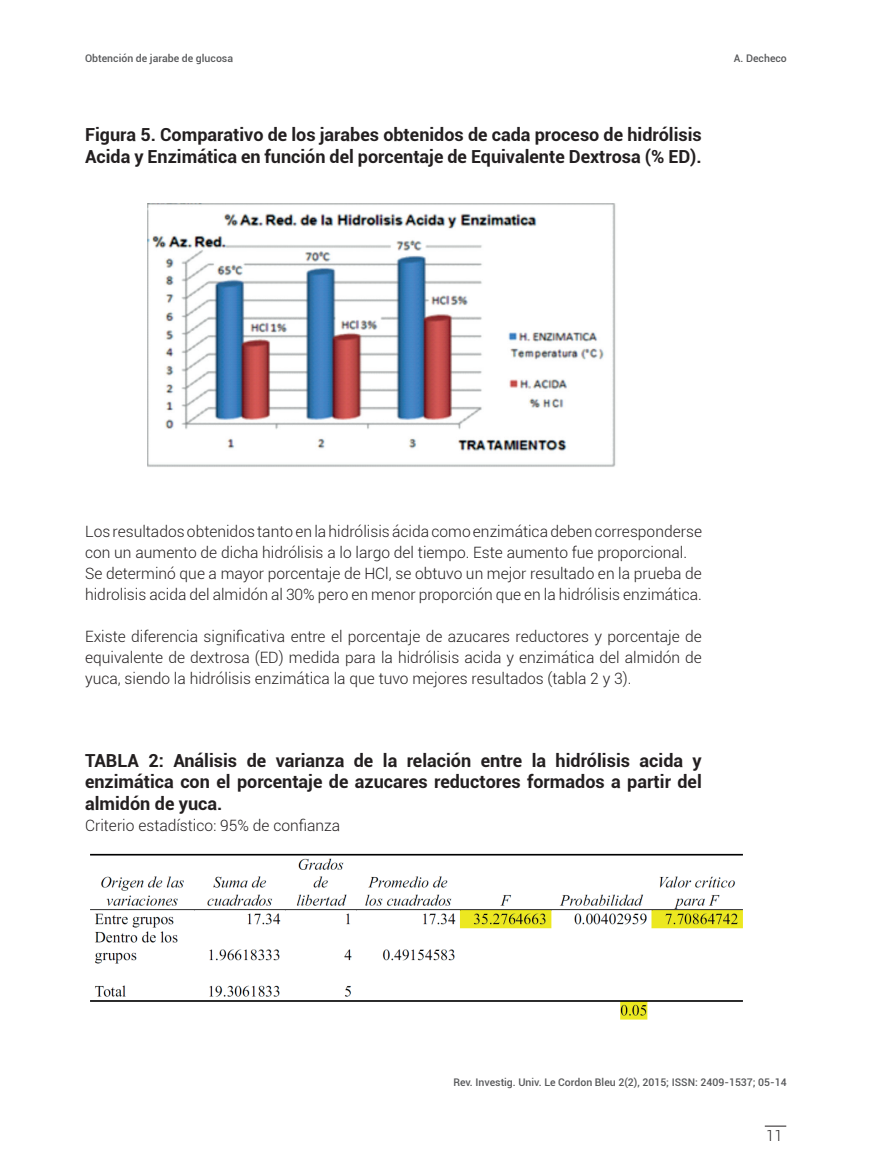
<style>
.page{position:relative;width:872px;height:1170px;background:#fff}
.page>*{position:absolute;margin:0;border:0;box-sizing:border-box;transform-origin:0 0}
.t1{font:700 18px/21.6px "Roboto";color:#231f20}
.t2{font:300 15.6px/21px "Roboto";color:#231f20}
.t3{font:300 15px "Roboto";color:#231f20}
.t4{font:500 10.5px "Roboto";color:#57585a}
</style>
<div class="page">
<svg style="left:765px;top:1125px;width:21px;height:1px"></svg>
<img style="left:147px;top:203px;width:469px;height:264px">
<img style="left:90px;top:853px;width:653px;height:166px">
<p class="t4" style="left:85px;top:51px;width:150px">Obtención de jarabe de glucosa</p>
<p class="t4" style="left:734px;top:51px;width:55px">A. Decheco</p>
<p class="t1" style="left:85px;top:123px;width:618px">Figura 5. Comparativo de los jarabes obtenidos de cada proceso de hidrólisis<br>Acida y Enzimática en función del porcentaje de Equivalente Dextrosa (% ED).</p>
<p class="t2" style="left:85px;top:520px;width:618px">Los resultados obtenidos tanto en la hidrólisis ácida como enzimática deben corresponderse con un aumento de dicha hidrólisis a lo largo del tiempo. Este aumento fue proporcional.<br>Se determinó que a mayor porcentaje de HCl, se obtuvo un mejor resultado en la prueba de hidrolisis acida del almidón al 30% pero en menor proporción que en la hidrólisis enzimática.</p>
<p class="t2" style="left:85px;top:625px;width:618px;text-align:justify">Existe diferencia significativa entre el porcentaje de azucares reductores y porcentaje de equivalente de dextrosa (ED) medida para la hidrólisis acida y enzimática del almidón de yuca, siendo la hidrólisis enzimática la que tuvo mejores resultados (tabla 2 y 3).</p>
<p class="t1" style="left:85px;top:748px;width:618px;text-align:justify">TABLA 2: Análisis de varianza de la relación entre la hidrólisis acida y enzimática con el porcentaje de azucares reductores formados a partir del almidón de yuca.</p>
<p class="t2" style="left:85px;top:814px;width:257px">Criterio estadístico: 95% de confianza</p>
<p class="t4" style="left:453px;top:1075px;width:335px">Rev. Investig. Univ. Le Cordon Bleu 2(2), 2015; ISSN: 2409-1537; 05-14</p>
<p class="t3" style="left:766px;top:1124px;width:18px">11</p>
</div>
